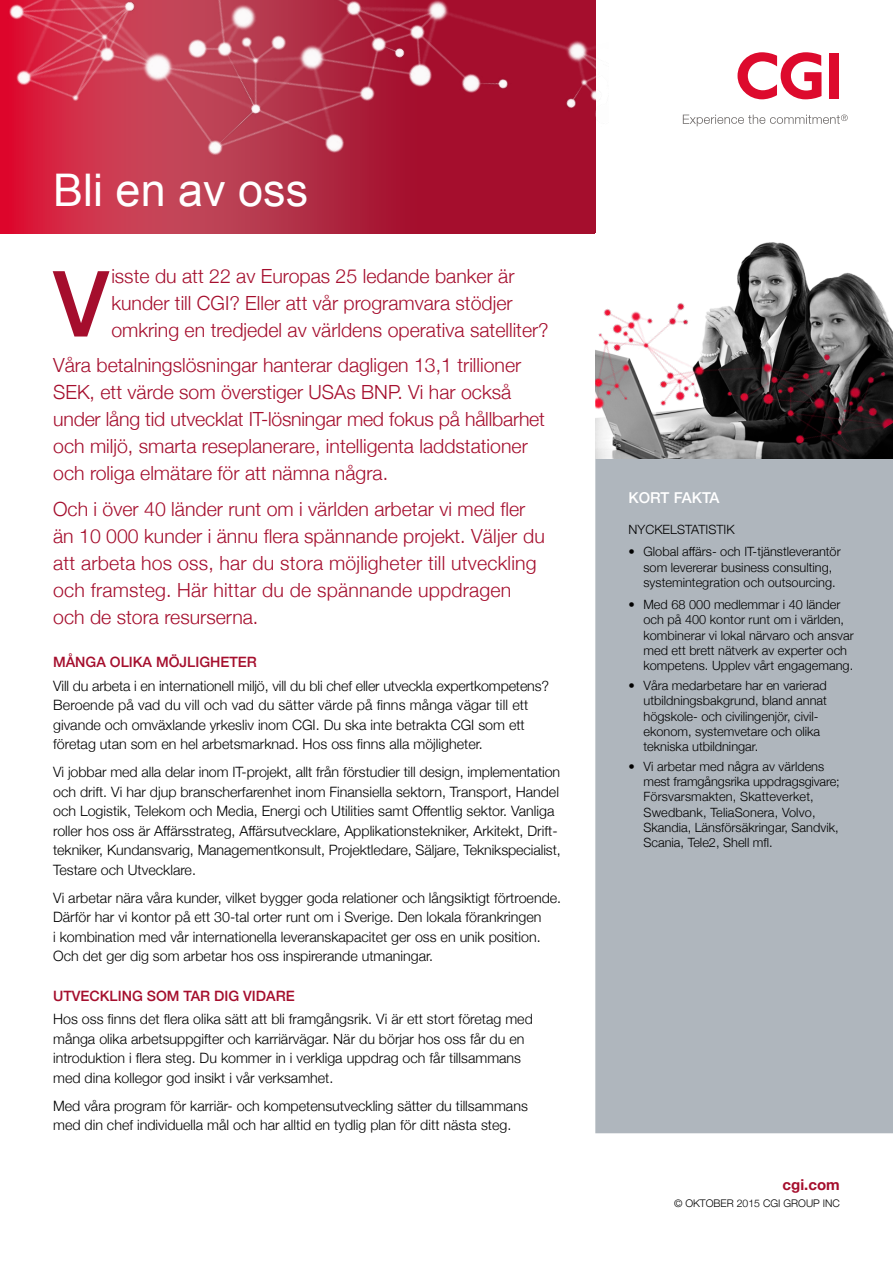
<style>
.page{position:relative;width:893px;height:1263px;background:#fff}
.page>*{position:absolute;margin:0;border:0;box-sizing:border-box;transform-origin:0 0}
.t1{font:500 91.5px "Helvetica Neue";color:#a50e2d}
.t2{font:45px "Arial";color:#fff}
.t3{font:300 19.5px/27px "Helvetica Neue";color:#a50e2d}
.t4{font:500 15px "Helvetica Neue";color:#fff}
.t5{font:700 15px "Helvetica Neue";color:#a50e2d}
.t6{font:300 14.25px/19.5px "Helvetica Neue";color:#000}
.t7{font:500 14.25px "Helvetica Neue";color:#a50e2d}
.t8{font:300 12.75px/15.3px "Helvetica Neue";color:#000}
.t9{font:300 10.5px "Helvetica Neue";color:#000}
</style>
<div class="page">
<svg style="left:0;top:166px;width:595px;height:68px;background:#b7243e"></svg>
<div style="left:595px;top:555px;width:298px;height:578px;background:#afb6bd"></div>
<svg style="left:683px;top:115px;width:165px;height:7px"></svg>
<svg style="left:737px;top:52px;width:84px;height:47px"></svg>
<div style="left:829px;top:53px;width:10px;height:45px;background:#dd0a2d"></div>
<img style="left:0;top:0;width:596px;height:166px">
<img style="left:595px;top:122px;width:298px;height:433px">
<h2 class="t2" style="left:53px;top:160px;width:257px">Bli en av oss</h2>
<h1 class="t1" style="left:53px;top:230px;width:57px">V</h1>
<h3 class="t3" style="left:111px;top:261px;width:439px">isste du att 22 av Europas 25 ledande banker är kunder till CGI? Eller att vår programvara stödjer omkring en tredjedel av världens operativa satelliter?</h3>
<p class="t3" style="left:53px;top:350px;width:493px">Våra betalningslösningar hanterar dagligen 13,1 trillioner SEK, ett värde som överstiger USAs BNP. Vi har också under lång tid utvecklat IT-lösningar med fokus på hållbarhet och miljö, smarta reseplanerare, intelligenta laddstationer och roliga elmätare för att nämna några.</p>
<p class="t3" style="left:53px;top:494px;width:493px">Och i över 40 länder runt om i världen arbetar vi med fler än 10 000 kunder i ännu flera spännande projekt. Väljer du att arbeta hos oss, har du stora möjligheter till utveckling och framsteg. Här hittar du de spännande uppdragen och de stora resurserna.</p>
<p class="t7" style="left:53px;top:650px;width:205px">MÅNGA OLIKA MÖJLIGHETER</p>
<p class="t6" style="left:53px;top:675px;width:497px">Vill du arbeta i en internationell miljö, vill du bli chef eller utveckla expertkompetens?<br>Beroende på vad du vill och vad du sätter värde på finns många vägar till ett givande och omväxlande yrkesliv inom CGI. Du ska inte betrakta CGI som ett företag utan som en hel arbetsmarknad. Hos oss finns alla möjligheter.</p>
<p class="t6" style="left:53px;top:761px;width:509px">Vi jobbar med alla delar inom IT-projekt, allt från förstudier till design, implementation och drift. Vi har djup branscherfarenhet inom Finansiella sektorn, Transport, Handel och Logistik, Telekom och Media, Energi och Utilities samt Offentlig sektor. Vanliga roller hos oss är Affärsstrateg, Affärsutvecklare, Applikationstekniker, Arkitekt, Drift&shy;tekniker, Kundansvarig, Managementkonsult, Projektledare, Säljare, Teknikspecialist, Testare och Utvecklare.</p>
<p class="t6" style="left:53px;top:887px;width:510px">Vi arbetar nära våra kunder, vilket bygger goda relationer och långsiktigt förtroende.<br>Därför har vi kontor på ett 30-tal orter runt om i Sverige. Den lokala förankringen<br>i kombination med vår internationella leveranskapacitet ger oss en unik position.<br>Och det ger dig som arbetar hos oss inspirerande utmaningar.</p>
<p class="t7" style="left:53px;top:984px;width:243px">UTVECKLING SOM TAR DIG VIDARE</p>
<p class="t6" style="left:53px;top:1008px;width:481px">Hos oss finns det flera olika sätt att bli framgångsrik. Vi är ett stort företag med många olika arbetsuppgifter och karriärvägar. När du börjar hos oss får du en introduktion i flera steg. Du kommer in i verkliga uppdrag och får tillsammans med dina kollegor god insikt i vår verksamhet.</p>
<p class="t6" style="left:53px;top:1095px;width:476px">Med våra program för karriär- och kompetensutveckling sätter du tillsammans med din chef individuella mål och har alltid en tydlig plan för ditt nästa steg.</p>
<p class="t4" style="left:629px;top:486px;width:92px">KORT FAKTA</p>
<p class="t8" style="left:629px;top:521px;width:107px">NYCKELSTATISTIK</p>
<p class="t8" style="left:643px;top:543px;width:199px;text-indent:-15px">• Global affärs- och IT-tjänstleverantör som levererar business consulting, systemintegration och outsourcing.</p>
<p class="t8" style="left:643px;top:596px;width:212px;text-indent:-15px">• Med 68 000 medlemmar i 40 länder och på 400 kontor runt om i världen, kombinerar vi lokal närvaro och ansvar med ett brett nätverk av experter och kompetens. Upplev vårt engagemang.</p>
<p class="t8" style="left:643px;top:677px;width:185px;text-indent:-15px">• Våra medarbetare har en varierad utbildningsbakgrund, bland annat högskole- och civilingenjör, civil&shy;ekonom, systemvetare och olika tekniska utbildningar.</p>
<p class="t8" style="left:643px;top:757px;width:198px;text-indent:-15px">• Vi arbetar med några av världens mest framgångsrika uppdragsgivare; Försvarsmakten, Skatteverket, Swedbank, TeliaSonera, Volvo, Skandia, Länsförsäkringar, Sandvik, Scania, Tele2, Shell mfl.</p>
<p class="t5" style="left:783px;top:1173px;width:59px">cgi.com</p>
<p class="t9" style="left:674px;top:1195px;width:167px">© OKTOBER 2015 CGI GROUP INC</p>
</div>
